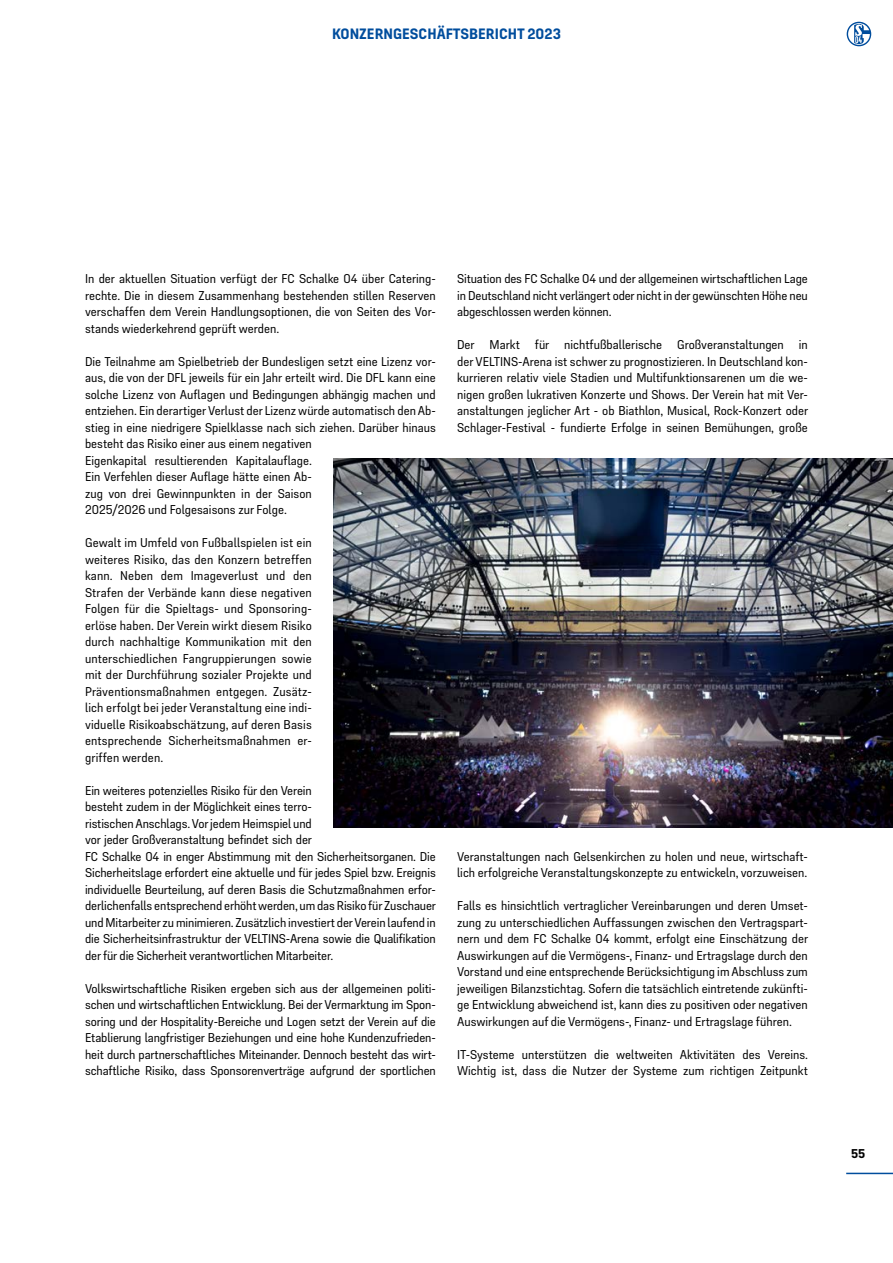
<style>
.page{position:relative;width:893px;height:1263px;background:#fff}
.page>*{position:absolute;margin:0;border:0;box-sizing:border-box;transform-origin:0 0}
.t1{font:700 15px "Schalke 04 Text";color:#004d9d}
.t2{font:12.75px/16.5px "Schalke 04 Text";letter-spacing:-.005em;color:#000;text-align:justify}
.t3{font:700 12.75px "Schalke 04 Text";color:#000}
</style>
<div class="page">
<hr style="left:846px;top:1173px;width:47px;height:1px;background:#004d9d">
<svg style="left:846px;top:21px;width:26px;height:26px"></svg>
<div style="left:847px;top:22px;width:24px;height:24px;background:#004d9d;border-radius:50%"></div>
<svg style="left:848px;top:23px;width:22px;height:22px"></svg>
<img style="left:333px;top:458px;width:560px;height:370px">
<p class="t1" style="left:332px;top:25px;width:230px">KONZERNGESCHÄFTSBERICHT 2023</p>
<p class="t2" style="left:85px;top:270px;width:352px">In der aktuellen Situation verfügt der FC Schalke 04 über Catering&shy;rechte. Die in diesem Zusammenhang bestehenden stillen Reserven verschaffen dem Verein Handlungsoptionen, die von Seiten des Vor&shy;stands wiederkehrend geprüft werden.</p>
<p class="t2" style="left:85px;top:353px;width:352px;text-align:left">Die Teilnahme am Spielbetrieb der Bundesligen setzt eine Lizenz vor&shy;aus, die von der DFL jeweils für ein Jahr erteilt wird. Die DFL kann eine solche Lizenz von Auflagen und Bedingungen abhängig machen und entziehen. Ein derartiger Verlust der Lizenz würde automatisch den Ab&shy;stieg in eine niedrigere Spielklasse nach sich ziehen. Darüber hinaus besteht das Risiko einer aus einem negativen<br>Eigenkapital resultierenden Kapitalauflage.<br>Ein Verfehlen dieser Auflage hätte einen Ab-<br>zug von drei Gewinnpunkten in der Saison<br>2025/2026 und Folgesaisons zur Folge.</p>
<p class="t2" style="left:85px;top:534px;width:228px">Gewalt im Umfeld von Fußballspielen ist ein weiteres Risiko, das den Konzern betreffen kann. Neben dem Imageverlust und den Strafen der Verbände kann diese negativen Folgen für die Spieltags- und Sponsoring&shy;erlöse haben. Der Verein wirkt diesem Risiko durch nachhaltige Kommunikation mit den unterschiedlichen Fangruppierungen sowie mit der Durchführung sozialer Projekte und Präventionsmaßnahmen entgegen. Zusätz&shy;lich erfolgt bei jeder Veranstaltung eine indi&shy;viduelle Risikoabschätzung, auf deren Basis entsprechende Sicherheitsmaßnahmen er&shy;griffen werden.</p>
<p class="t2" style="left:85px;top:782px;width:353px;text-align:left">Ein weiteres potenzielles Risiko für den Verein<br>besteht zudem in der Möglichkeit eines terro-<br>ristischen Anschlags. Vor jedem Heimspiel und<br>vor jeder Großveranstaltung befindet sich der<br>FC Schalke 04 in enger Abstimmung mit den Sicherheitsorganen. Die Sicherheitslage erfordert eine aktuelle und für jedes Spiel bzw. Ereignis individuelle Beurteilung, auf deren Basis die Schutzmaßnahmen erfor&shy;derlichenfalls entsprechend erhöht werden, um das Risiko für Zuschauer und Mitarbeiter zu minimieren. Zusätzlich investiert der Verein laufend in die Sicherheitsinfrastruktur der VELTINS-Arena sowie die Qualifikation der für die Sicherheit verantwortlichen Mitarbeiter.</p>
<p class="t2" style="left:85px;top:980px;width:352px">Volkswirtschaftliche Risiken ergeben sich aus der allgemeinen politi&shy;schen und wirtschaftlichen Entwicklung. Bei der Vermarktung im Spon&shy;soring und der Hospitality-Bereiche und Logen setzt der Verein auf die Etablierung langfristiger Beziehungen und eine hohe Kundenzufrieden&shy;heit durch partnerschaftliches Miteinander. Dennoch besteht das wirt&shy;schaftliche Risiko, dass Sponsorenverträge aufgrund der sportlichen</p>
<p class="t2" style="left:457px;top:270px;width:352px">Situation des FC Schalke 04 und der allgemeinen wirtschaftlichen Lage in Deutschland nicht verlängert oder nicht in der gewünschten Höhe neu abgeschlossen werden können.</p>
<p class="t2" style="left:457px;top:336px;width:353px">Der Markt für nichtfußballerische Großveranstaltungen in der VELTINS-Arena ist schwer zu prognostizieren. In Deutschland kon&shy;kurrieren relativ viele Stadien und Multifunktionsarenen um die we&shy;nigen großen lukrativen Konzerte und Shows. Der Verein hat mit Ver&shy;anstaltungen jeglicher Art - ob Biathlon, Musical, Rock-Konzert oder Schlager-Festival - fundierte Erfolge in seinen Bemühungen, große</p>
<p class="t2" style="left:457px;top:848px;width:352px">Veranstaltungen nach Gelsenkirchen zu holen und neue, wirtschaft&shy;lich erfolgreiche Veranstaltungskonzepte zu entwickeln, vorzuweisen.</p>
<p class="t2" style="left:457px;top:897px;width:353px">Falls es hinsichtlich vertraglicher Vereinbarungen und deren Umset&shy;zung zu unterschiedlichen Auffassungen zwischen den Vertragspart&shy;nern und dem FC Schalke 04 kommt, erfolgt eine Einschätzung der Auswirkungen auf die Vermögens-, Finanz- und Ertragslage durch den Vorstand und eine entsprechende Berücksichtigung im Abschluss zum jeweiligen Bilanzstichtag. Sofern die tatsächlich eintretende zukünfti&shy;ge Entwicklung abweichend ist, kann dies zu positiven oder negativen Auswirkungen auf die Vermögens-, Finanz- und Ertragslage führen.</p>
<p class="t2" style="left:457px;top:1046px;width:353px">IT-Systeme unterstützen die weltweiten Aktivitäten des Vereins.<br>Wichtig ist, dass die Nutzer der Systeme zum richtigen Zeitpunkt</p>
<p class="t3" style="left:851px;top:1145px;width:16px">55</p>
</div>
